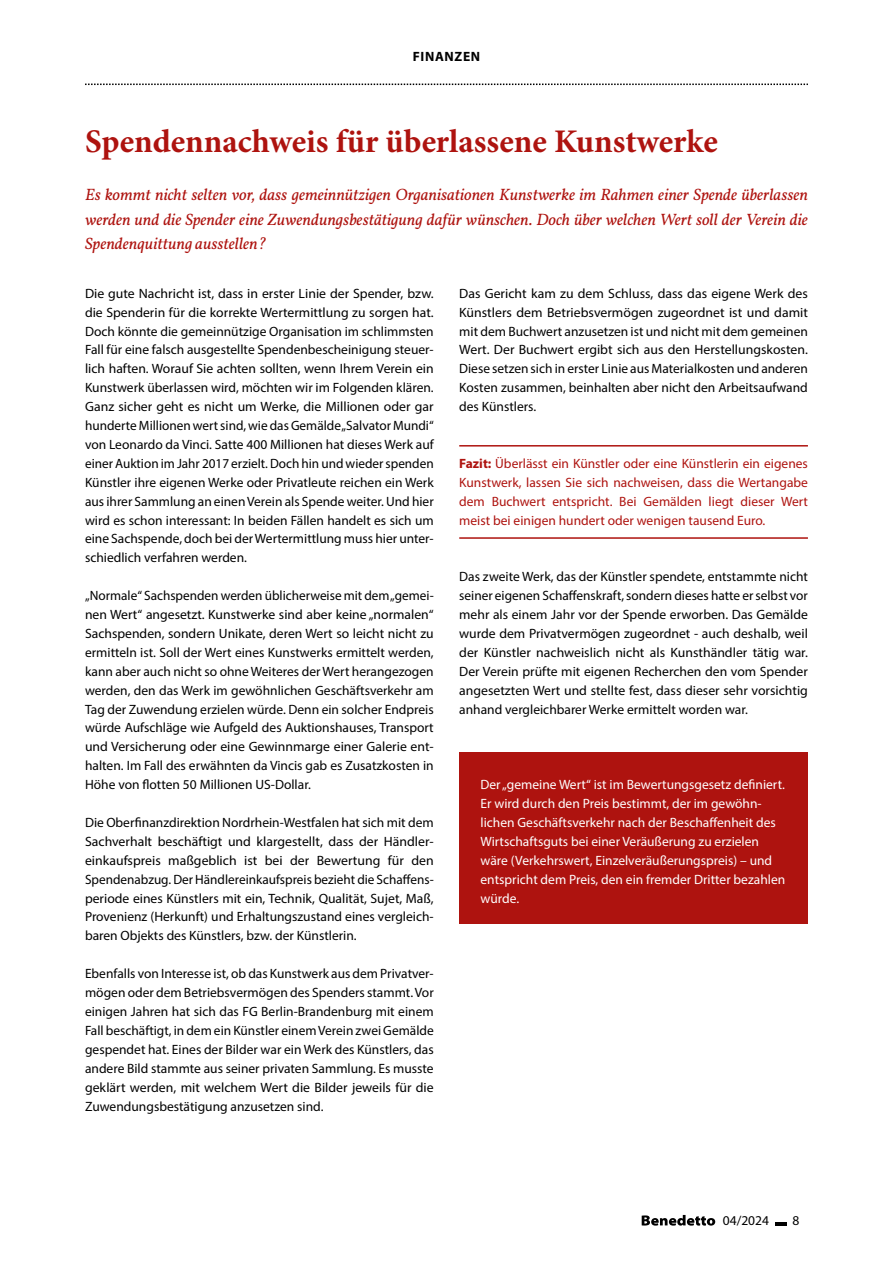
<style>
.page{position:relative;width:893px;height:1263px;background:#fff}
.page>*{position:absolute;margin:0;border:0;box-sizing:border-box;transform-origin:0 0}
.t1{font:700 33px "Minion Pro";color:#ae130f}
.t2{font:italic 16.5px/24.8px "Vollkorn";color:#ae130f;text-align:justify}
.t3{font:13.5px/18.9px "Myriad Pro";color:#000;text-align:justify}
.t4{font:13.5px/18.9px "Myriad Pro";color:#fff}
.t5{font:13.5px/18.9px "Myriad Pro";color:#ae130f;text-align:justify}
.t6{font:700 13.5px "Myriad Pro";letter-spacing:.05em;color:#000}
.s1{font-weight:700}
</style>
<div class="page">
<hr style="left:459px;top:445px;width:349px;height:1px;background:#ae130f">
<hr style="left:459px;top:537px;width:349px;height:2px;background:#ae130f">
<svg style="left:85px;top:84px;width:723px;height:1px"></svg>
<div style="left:459px;top:752px;width:349px;height:172px;background:#ae130f"></div>
<svg style="left:642px;top:1215px;width:73px;height:10px"></svg>
<svg style="left:775px;top:1222px;width:11px;height:3px"></svg>
<p class="t6" style="left:413px;top:48px;width:69px">FINANZEN</p>
<h1 class="t1" style="left:85px;top:118px;width:634px">Spendennachweis für überlassene Kunstwerke</h1>
<p class="t2" style="left:85px;top:181px;width:724px">Es kommt nicht selten vor, dass gemeinnützigen Organisationen Kunstwerke im Rahmen einer Spende überlassen werden und die Spender eine Zuwendungsbestätigung dafür wünschen. Doch über welchen Wert soll der Verein die Spendenquittung ausstellen?</p>
<p class="t3" style="left:459px;top:283px;width:350px">Das Gericht kam zu dem Schluss, dass das eigene Werk des Künstlers dem Betriebsvermögen zugeordnet ist und damit mit dem Buchwert anzusetzen ist und nicht mit dem gemeinen Wert. Der Buchwert ergibt sich aus den Herstellungskosten.<br>Diese setzen sich in erster Linie aus Materialkosten und anderen Kosten zusammen, beinhalten aber nicht den Arbeitsaufwand des Künstlers.</p>
<p class="t3" style="left:85px;top:283px;width:350px">Die gute Nachricht ist, dass in erster Linie der Spender, bzw. die Spenderin für die korrekte Wertermittlung zu sorgen hat.<br>Doch könnte die gemeinnützige Organisation im schlimmsten Fall für eine falsch ausgestellte Spendenbescheinigung steuer&shy;lich haften. Worauf Sie achten sollten, wenn Ihrem Verein ein Kunstwerk überlassen wird, möchten wir im Folgenden klären.<br>Ganz sicher geht es nicht um Werke, die Millionen oder gar hunderte Millionen wert sind, wie das Gemälde „Salvator Mundi“ von Leonardo da Vinci. Satte 400 Millionen hat dieses Werk auf einer Auktion im Jahr 2017 erzielt. Doch hin und wieder spenden Künstler ihre eigenen Werke oder Privatleute reichen ein Werk aus ihrer Sammlung an einen Verein als Spende weiter. Und hier wird es schon interessant: In beiden Fällen handelt es sich um eine Sachspende, doch bei der Wertermittlung muss hier unter&shy;schiedlich verfahren werden.</p>
<p class="t3" style="left:85px;top:586px;width:350px">„Normale“ Sachspenden werden üblicherweise mit dem „gemei&shy;nen Wert“ angesetzt. Kunstwerke sind aber keine „normalen“ Sachspenden, sondern Unikate, deren Wert so leicht nicht zu ermitteln ist. Soll der Wert eines Kunstwerks ermittelt werden, kann aber auch nicht so ohne Weiteres der Wert herangezogen werden, den das Werk im gewöhnlichen Geschäftsverkehr am Tag der Zuwendung erzielen würde. Denn ein solcher Endpreis würde Aufschläge wie Aufgeld des Auktionshauses, Transport und Versicherung oder eine Gewinnmarge einer Galerie ent&shy;halten. Im Fall des erwähnten da Vincis gab es Zusatzkosten in Höhe von flotten 50 Millionen US-Dollar.</p>
<p class="t3" style="left:85px;top:813px;width:350px">Die Oberfinanzdirektion Nordrhein-Westfalen hat sich mit dem Sachverhalt beschäftigt und klargestellt, dass der Händler&shy;einkaufspreis maßgeblich ist bei der Bewertung für den Spendenabzug. Der Händlereinkaufspreis bezieht die Schaffens&shy;periode eines Künstlers mit ein, Technik, Qualität, Sujet, Maß, Provenienz (Herkunft) und Erhaltungszustand eines vergleich&shy;baren Objekts des Künstlers, bzw. der Künstlerin.</p>
<p class="t3" style="left:85px;top:964px;width:350px">Ebenfalls von Interesse ist, ob das Kunstwerk aus dem Privatver&shy;mögen oder dem Betriebsvermögen des Spenders stammt. Vor einigen Jahren hat sich das FG Berlin-Brandenburg mit einem Fall beschäftigt, in dem ein Künstler einem Verein zwei Gemälde gespendet hat. Eines der Bilder war ein Werk des Künstlers, das andere Bild stammte aus seiner privaten Sammlung. Es musste geklärt werden, mit welchem Wert die Bilder jeweils für die Zuwendungsbestätigung anzusetzen sind.</p>
<p class="t5" style="left:459px;top:454px;width:350px"><span class="s1">Fazit:</span> Überlässt ein Künstler oder eine Künstlerin ein eigenes Kunstwerk, lassen Sie sich nachweisen, dass die Wertangabe dem Buchwert entspricht. Bei Gemälden liegt dieser Wert meist bei einigen hundert oder wenigen tausend Euro.</p>
<p class="t3" style="left:459px;top:567px;width:350px">Das zweite Werk, das der Künstler spendete, entstammte nicht seiner eigenen Schaffenskraft, sondern dieses hatte er selbst vor mehr als einem Jahr vor der Spende erworben. Das Gemälde wurde dem Privatvermögen zugeordnet - auch deshalb, weil der Künstler nachweislich nicht als Kunsthändler tätig war.<br>Der Verein prüfte mit eigenen Recherchen den vom Spender angesetzten Wert und stellte fest, dass dieser sehr vorsichtig anhand vergleichbarer Werke ermittelt worden war.</p>
<p class="t4" style="left:480px;top:775px;width:306px">Der „gemeine Wert“ ist im Bewertungsgesetz definiert.<br>Er wird durch den Preis bestimmt, der im gewöhn&shy;lichen Geschäftsverkehr nach der Beschaffenheit des Wirtschaftsguts bei einer Veräußerung zu erzielen wäre (Verkehrswert, Einzelveräußerungspreis) – und entspricht dem Preis, den ein fremder Dritter bezahlen würde.</p>
<p class="t3" style="left:723px;top:1211px;width:48px">04/2024</p>
<p class="t3" style="left:793px;top:1211px;width:8px">8</p>
</div>
